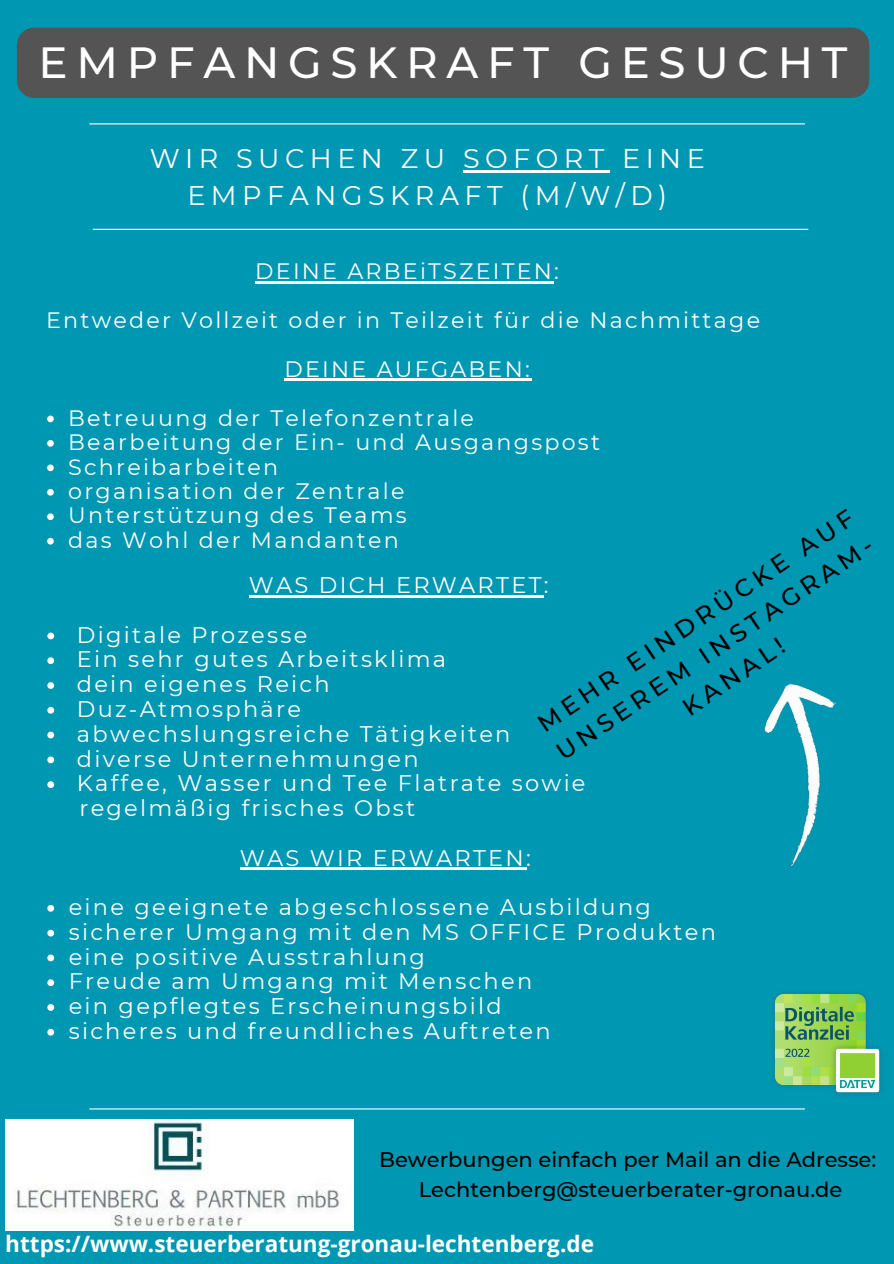
<style>
.page{position:relative;width:894px;height:1264px;background:#fff}
.page>*{position:absolute;margin:0;border:0;box-sizing:border-box;transform-origin:0 0}
.t1{font:500 43.5px "Montserrat";letter-spacing:.2em;color:#fff}
.t2{font:27px/37.2px "Montserrat";letter-spacing:.2em;color:#fff;text-align:center}
.t3{font:500 24.15px/33.8px "Montserrat";color:#000;text-align:center}
.t4{font:22.5px "Montserrat";letter-spacing:.1em;color:#fff}
.t5{font:700 22.5px "Open Sans";color:#fff}
.t6{font:22.2px "Montserrat";letter-spacing:.1em;color:#fff}
.t7{font:500 21px "Montserrat";color:#000}
</style>
<div class="page">
<div style="left:0;top:0;width:893px;height:1263px;background:#0097b2"></div>
<hr style="left:89px;top:123px;width:715px;height:1px;background:#fff">
<hr style="left:93px;top:229px;width:715px;height:1px;background:#fff">
<hr style="left:89px;top:1108px;width:715px;height:1px;background:#fff">
<img style="left:5px;top:1119px;width:348px;height:110px">
<img style="left:774px;top:993px;width:107px;height:101px">
<img style="left:764px;top:683px;width:72px;height:186px">
<div style="left:17px;top:28px;width:852px;height:70px;background:#545454"></div>
<hr style="left:463px;top:170px;width:146px;height:2px;background:#fff">
<svg style="left:47px;top:415px;width:7px;height:7px"></svg>
<svg style="left:47px;top:440px;width:7px;height:6px"></svg>
<svg style="left:47px;top:464px;width:7px;height:7px"></svg>
<svg style="left:47px;top:489px;width:7px;height:6px"></svg>
<svg style="left:47px;top:513px;width:7px;height:7px"></svg>
<svg style="left:47px;top:538px;width:7px;height:6px"></svg>
<hr style="left:255px;top:281px;width:299px;height:2px;background:#fff">
<hr style="left:284px;top:379px;width:248px;height:2px;background:#fff">
<svg style="left:47px;top:632px;width:7px;height:7px"></svg>
<svg style="left:47px;top:657px;width:7px;height:7px"></svg>
<svg style="left:47px;top:682px;width:7px;height:7px"></svg>
<svg style="left:47px;top:707px;width:7px;height:6px"></svg>
<svg style="left:47px;top:731px;width:7px;height:7px"></svg>
<svg style="left:47px;top:756px;width:7px;height:7px"></svg>
<svg style="left:47px;top:781px;width:7px;height:7px"></svg>
<hr style="left:249px;top:595px;width:294px;height:2px;background:#fff">
<svg style="left:47px;top:905px;width:7px;height:6px"></svg>
<svg style="left:47px;top:929px;width:7px;height:7px"></svg>
<svg style="left:47px;top:954px;width:7px;height:7px"></svg>
<svg style="left:47px;top:979px;width:7px;height:7px"></svg>
<svg style="left:47px;top:1004px;width:7px;height:6px"></svg>
<svg style="left:47px;top:1028px;width:7px;height:7px"></svg>
<hr style="left:240px;top:867px;width:286px;height:3px;background:#fff">
<p class="t1" style="left:39px;top:36px;width:810px">EMPFANGSKRAFT GESUCHT</p>
<p class="t2" style="left:150px;top:139px;width:556px">WIR SUCHEN ZU SOFORT EINE<br>EMPFANGSKRAFT (M/W/D)</p>
<p class="t6" style="left:255px;top:257px;width:305px">DEINE ARBEiTSZEITEN:</p>
<p class="t6" style="left:46px;top:306px;width:715px">Entweder Vollzeit oder in Teilzeit für die Nachmittage</p>
<p class="t6" style="left:284px;top:355px;width:246px">DEINE AUFGABEN:</p>
<p class="t6" style="left:68px;top:404px;width:407px">Betreuung der Telefonzentrale</p>
<p class="t6" style="left:68px;top:428px;width:533px">Bearbeitung der Ein- und Ausgangspost</p>
<p class="t6" style="left:68px;top:453px;width:211px">Schreibarbeiten</p>
<p class="t6" style="left:68px;top:477px;width:338px">organisation der Zentrale</p>
<p class="t6" style="left:68px;top:502px;width:340px">Unterstützung des Teams</p>
<p class="t6" style="left:68px;top:526px;width:332px">das Wohl der Mandanten</p>
<p class="t3" style="left:530px;top:711px;width:378px;rotate:-34deg">MEHR EINDRÜCKE AUF<br>UNSEREM INSTAGRAM-<br>KANAL!</p>
<p class="t4" style="left:249px;top:571px;width:301px">WAS DICH ERWARTET:</p>
<p class="t4" style="left:77px;top:621px;width:232px">Digitale Prozesse</p>
<p class="t4" style="left:77px;top:645px;width:370px">Ein sehr gutes Arbeitsklima</p>
<p class="t4" style="left:77px;top:670px;width:254px">dein eigenes Reich</p>
<p class="t4" style="left:77px;top:695px;width:225px">Duz-Atmosphäre</p>
<p class="t4" style="left:77px;top:720px;width:435px">abwechslungsreiche Tätigkeiten</p>
<p class="t4" style="left:77px;top:744px;width:343px">diverse Unternehmungen</p>
<p class="t4" style="left:77px;top:769px;width:510px">Kaffee, Wasser und Tee Flatrate sowie</p>
<p class="t4" style="left:79px;top:794px;width:337px">regelmäßig frisches Obst</p>
<p class="t4" style="left:240px;top:843px;width:292px">WAS WIR ERWARTEN:</p>
<p class="t4" style="left:69px;top:893px;width:583px">eine geeignete abgeschlossene Ausbildung</p>
<p class="t4" style="left:69px;top:918px;width:648px">sicherer Umgang mit den MS OFFICE Produkten</p>
<p class="t4" style="left:69px;top:942px;width:358px">eine positive Ausstrahlung</p>
<p class="t4" style="left:69px;top:967px;width:465px">Freude am Umgang mit Menschen</p>
<p class="t4" style="left:69px;top:992px;width:434px">ein gepflegtes Erscheinungsbild</p>
<p class="t4" style="left:69px;top:1017px;width:483px">sicheres und freundliches Auftreten</p>
<p class="t7" style="left:379px;top:1146px;width:498px">Bewerbungen einfach per Mail an die Adresse:</p>
<p class="t7" style="left:418px;top:1176px;width:425px">Lechtenberg@steuerberater-gronau.de</p>
<p class="t5" style="left:5px;top:1227px;width:590px">https://www.steuerberatung-gronau-lechtenberg.de</p>
</div>
